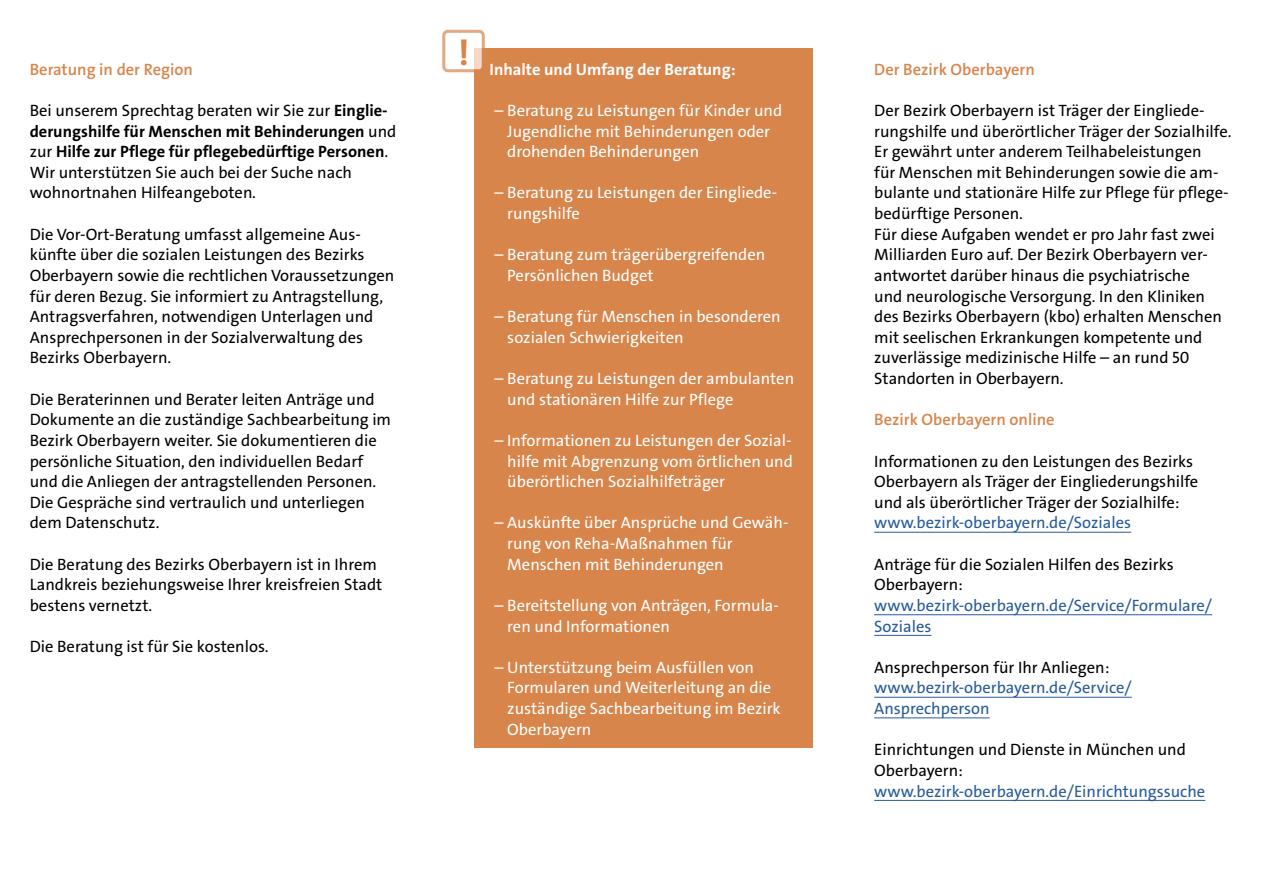
<style>
.page{position:relative;width:1263px;height:893px;background:#fff}
.page>*{position:absolute;margin:0;border:0;box-sizing:border-box;transform-origin:0 0}
.t1{font:700 36px "The Sans Os F";color:#d8854b}
.p_fließtext{font:16.5px/20.7px "The Sans LP5 Plain";color:#000}
.p_text_kasten_aufz{font:16.5px/20.7px "The Sans LP5 Plain";color:#fff}
.p_fließtext-2{font:16.5px/20.7px "The Sans LP5 Plain";color:#275b9b}
.t2{font:16.5px "The Sans LP6 Se Bld";color:#d8854b}
.t3{font:16.5px "The Sans LP7 Bld";color:#fff}
.s1{font-family:"The Sans LP7 Bld"}
.s2{color:#275b9b}
.s3{color:#000}
</style>
<div class="page">
<div style="left:474px;top:49px;width:338px;height:699px;background:#d8854b"></div>
<hr style="left:874px;top:532px;width:257px;height:1px;background:#275b9b">
<hr style="left:874px;top:614px;width:338px;height:1px;background:#275b9b">
<hr style="left:874px;top:635px;width:57px;height:1px;background:#275b9b">
<hr style="left:874px;top:697px;width:258px;height:1px;background:#275b9b">
<hr style="left:874px;top:717px;width:116px;height:1px;background:#275b9b">
<hr style="left:874px;top:800px;width:331px;height:1px;background:#275b9b">
<div style="left:444px;top:31px;width:39px;height:40px;background:#fff;border-radius:4px"></div>
<div style="left:442px;top:30px;width:43px;height:42px;border:3px solid #d8854b;border-radius:4px"></div>
<h2 class="t2" style="left:30px;top:58px;width:165px">Beratung in der Region</h2>
<p class="p_fließtext" style="left:30px;top:100px;width:368px">Bei unserem Sprechtag beraten wir Sie zur <span class="s1">Einglie&shy;derungshilfe für Menschen mit Behinderungen</span> und zur <span class="s1">Hilfe zur Pflege für pflegebedürftige Personen</span>.<br>Wir unterstützen Sie auch bei der Suche nach wohnortnahen Hilfeangeboten.</p>
<p class="p_fließtext" style="left:30px;top:224px;width:366px">Die Vor-Ort-Beratung umfasst allgemeine Aus&shy;künfte über die sozialen Leistungen des Bezirks Oberbayern sowie die rechtlichen Voraussetzungen für deren Bezug. Sie informiert zu Antragstellung, Antragsverfahren, notwendigen Unterlagen und Ansprechpersonen in der Sozialverwaltung des Bezirks Oberbayern.</p>
<p class="p_fließtext" style="left:30px;top:389px;width:363px">Die Beraterinnen und Berater leiten Anträge und Dokumente an die zuständige Sachbearbeitung im Bezirk Oberbayern weiter. Sie dokumentieren die persönliche Situation, den individuellen Bedarf und die Anliegen der antragstellenden Personen.<br>Die Gespräche sind vertraulich und unterliegen dem Datenschutz.</p>
<p class="p_fließtext" style="left:30px;top:554px;width:354px">Die Beratung des Bezirks Oberbayern ist in Ihrem<br>Landkreis beziehungsweise Ihrer kreisfreien Stadt bestens vernetzt.</p>
<p class="p_fließtext" style="left:30px;top:636px;width:240px">Die Beratung ist für Sie kostenlos.</p>
<h1 class="t1" style="left:458px;top:29px;width:13px">!</h1>
<h2 class="t3" style="left:490px;top:58px;width:248px">Inhalte und Umfang der Beratung:</h2>
<p class="p_text_kasten_aufz" style="left:507px;top:100px;width:276px;text-indent:-13px">– Beratung zu Leistungen für Kinder und<br>Jugendliche mit Behinderungen oder drohenden Behinderungen</p>
<p class="p_text_kasten_aufz" style="left:507px;top:183px;width:271px;text-indent:-13px">– Beratung zu Leistungen der Eingliede&shy;rungshilfe</p>
<p class="p_text_kasten_aufz" style="left:507px;top:244px;width:260px;text-indent:-13px">– Beratung zum trägerübergreifenden<br>Persönlichen Budget</p>
<p class="p_text_kasten_aufz" style="left:507px;top:306px;width:275px;text-indent:-13px">– Beratung für Menschen in besonderen sozialen Schwierigkeiten</p>
<p class="p_text_kasten_aufz" style="left:507px;top:368px;width:288px;text-indent:-13px">– Beratung zu Leistungen der ambulanten und stationären Hilfe zur Pflege</p>
<p class="p_text_kasten_aufz" style="left:507px;top:430px;width:287px;text-align:justify;text-indent:-13px">– Informationen zu Leistungen der Sozial&shy;hilfe mit Abgrenzung vom örtlichen und überörtlichen Sozialhilfeträger</p>
<p class="p_text_kasten_aufz" style="left:507px;top:513px;width:283px;text-indent:-13px">– Auskünfte über Ansprüche und Gewäh&shy;rung von Reha-Maßnahmen für<br>Menschen mit Behinderungen</p>
<p class="p_text_kasten_aufz" style="left:507px;top:595px;width:273px;text-indent:-13px">– Bereitstellung von Anträgen, Formula&shy;ren und Informationen</p>
<p class="p_text_kasten_aufz" style="left:507px;top:657px;width:275px;text-indent:-13px">– Unterstützung beim Ausfüllen von<br>Formularen und Weiterleitung an die zuständige Sachbearbeitung im Bezirk<br>Oberbayern</p>
<h2 class="t2" style="left:874px;top:58px;width:162px">Der Bezirk Oberbayern</h2>
<p class="p_fließtext" style="left:874px;top:100px;width:359px">Der Bezirk Oberbayern ist Träger der Eingliede&shy;rungshilfe und überörtlicher Träger der Sozialhilfe.<br>Er gewährt unter anderem Teilhabeleistungen<br>für Menschen mit Behinderungen sowie die am&shy;bulante und stationäre Hilfe zur Pflege für pflege&shy;bedürftige Personen.<br>Für diese Aufgaben wendet er pro Jahr fast zwei Milliarden Euro auf. Der Bezirk Oberbayern ver&shy;antwortet darüber hinaus die psychiatrische<br>und neurologische Versorgung. In den Kliniken des Bezirks Oberbayern (kbo) erhalten Menschen mit seelischen Erkrankungen kompetente und zuverlässige medizinische Hilfe – an rund 50<br>Standorten in Oberbayern.</p>
<h2 class="t2" style="left:874px;top:409px;width:182px">Bezirk Oberbayern online</h2>
<p class="p_fließtext" style="left:874px;top:451px;width:325px">Informationen zu den Leistungen des Bezirks Oberbayern als Träger der Eingliederungshilfe und als überörtlicher Träger der Sozialhilfe: <span class="s2">www.bezirk-oberbayern.de/Soziales</span></p>
<p class="p_fließtext-2" style="left:874px;top:554px;width:339px"><span class="s3">Anträge für die Sozialen Hilfen des Bezirks<br>Oberbayern: </span>www.bezirk-oberbayern.de/Service/Formulare/<br>Soziales</p>
<p class="p_fließtext-2" style="left:874px;top:657px;width:259px"><span class="s3">Ansprechperson für Ihr Anliegen: </span>www.bezirk-oberbayern.de/Service/<br>Ansprechperson</p>
<p class="p_fließtext" style="left:874px;top:739px;width:333px">Einrichtungen und Dienste in München und<br>Oberbayern: <span class="s2">www.bezirk-oberbayern.de/Einrichtungssuche</span></p>
</div>
